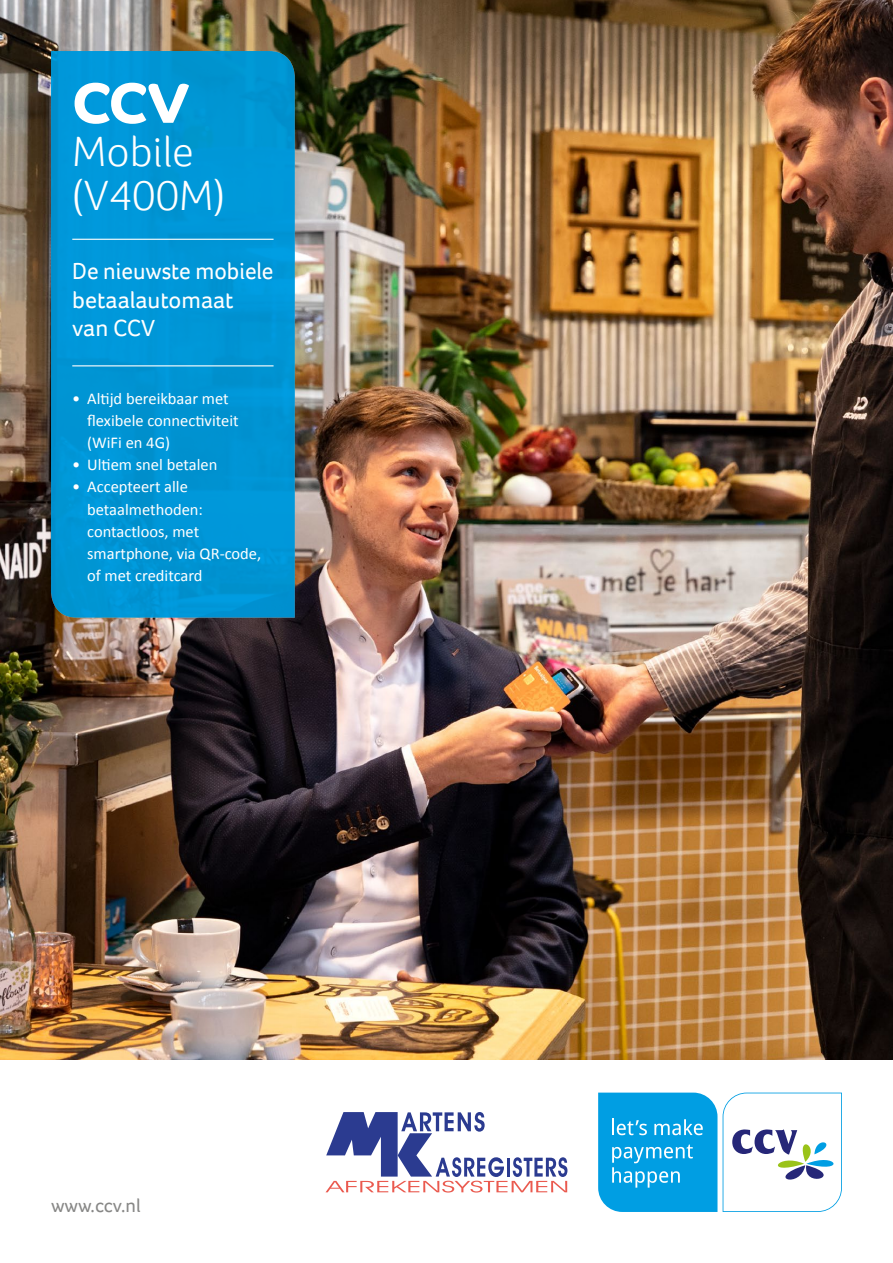
<style>
.page{position:relative;width:893px;height:1263px;background:#fff}
.page>*{position:absolute;margin:0;border:0;box-sizing:border-box;transform-origin:0 0}
.t1{font:700 57px "Co Headline";color:#fff}
.t2{font:300 43.5px/43.5px "Foco";color:#fff}
.t3{font:24px/28.8px "Foco";color:#fff}
.t4{font:19.5px "Foco";color:#878786}
.t5{font:16.5px/22.2px "Calibri";color:#fff}
</style>
<div class="page">
<img style="left:0;top:0;width:893px;height:1059px">
<svg style="left:51px;top:51px;width:244px;height:567px;background:#0095d5"></svg>
<hr style="left:72px;top:239px;width:202px;height:1px;background:#fff">
<hr style="left:72px;top:365px;width:202px;height:1px;background:#fff">
<svg style="left:598px;top:1092px;width:119px;height:120px;background:#19a7e5"></svg>
<svg style="left:723px;top:1092px;width:119px;height:120px"></svg>
<svg style="left:326px;top:1112px;width:241px;height:80px"></svg>
<h1 class="t1" style="left:72px;top:70px;width:119px">CCV</h1>
<h2 class="t2" style="left:72px;top:129px;width:154px">Mobile (V400M)</h2>
<h3 class="t3" style="left:72px;top:256px;width:203px">De nieuwste mobiele betaalautomaat van CCV</h3>
<p class="t5" style="left:87px;top:387px;width:153px;text-indent:-15px">• Altijd bereikbaar met flexibele connectiviteit (WiFi en 4G)</p>
<p class="t5" style="left:72px;top:454px;width:147px">• Ultiem snel betalen</p>
<p class="t5" style="left:87px;top:476px;width:176px;text-indent:-15px">• Accepteert alle betaalmethoden: contactloos, met smartphone, via QR-code, of met creditcard</p>
<p class="t4" style="left:51px;top:1192px;width:91px">www.ccv.nl</p>
</div>
